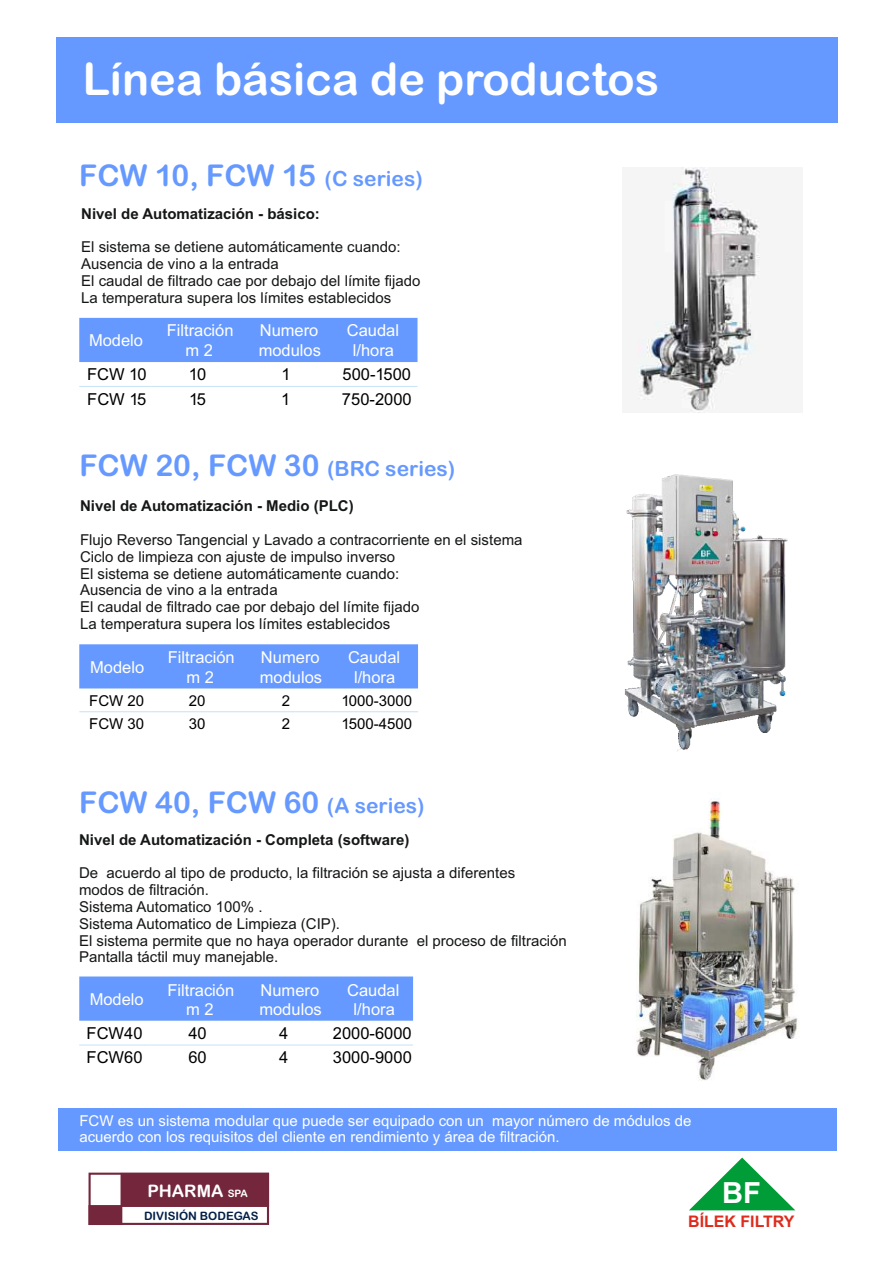
<style>
.page{position:relative;width:893px;height:1263px;background:#fff}
.page>*{position:absolute;margin:0;border:0;box-sizing:border-box;transform-origin:0 0}
.t1{font:60px "Arial Rounded MT Bold";letter-spacing:.005em;color:#fff}
.t2{font:45px "Arial Rounded MT Bold";color:#fff}
.t3{font:30px "Arial Rounded MT Bold";color:#69f}
.t4{font:700 29.1px "Arial";color:#fff}
.t5{font:17.25px "Arial Rounded MT Bold";color:#fff}
.t6{font:16.5px "Arial";color:#fff}
.t7{font:16.5px "Arial";color:#000}
.t8{font:700 15.9px "Arial";color:#dd2b1c}
.t9{font:15px/16.8px "Arial";color:#151616}
.t10{font:15px/16.8px "Arial";color:#fff}
.t11{font:700 15px "Arial";color:#151616}
.t12{font:15px "Arial";color:#000}
.t13{font:11.55px "Arial Rounded MT Bold";color:#021f48}
.s1{font-size:21px}
.s2{font-size:10.2px}
</style>
<div class="page">
<img style="left:637px;top:167px;width:123px;height:245px">
<div style="left:79px;top:976px;width:334px;height:45px;background:#69f"></div>
<hr style="left:79px;top:1045px;width:71px;height:1px;background:#c7e3f7">
<hr style="left:150px;top:1045px;width:263px;height:1px;background:#c7e3f7">
<div style="left:79px;top:644px;width:339px;height:44px;background:#69f"></div>
<hr style="left:79px;top:711px;width:71px;height:1px;background:#c7e3f7">
<hr style="left:150px;top:711px;width:178px;height:1px;background:#c7e3f7">
<hr style="left:328px;top:711px;width:90px;height:1px;background:#c7e3f7">
<div style="left:79px;top:318px;width:338px;height:44px;background:#69f"></div>
<hr style="left:79px;top:386px;width:71px;height:1px;background:#c7e3f7">
<hr style="left:150px;top:386px;width:267px;height:1px;background:#c7e3f7">
<div style="left:56px;top:38px;width:782px;height:85px;background:#69f"></div>
<div style="left:58px;top:1108px;width:778px;height:42px;background:#69f"></div>
<svg style="left:689px;top:1157px;width:106px;height:53px"></svg>
<img style="left:625px;top:474px;width:163px;height:277px">
<img style="left:636px;top:801px;width:162px;height:280px">
<div style="left:88px;top:1205px;width:34px;height:20px;background:#74273c;border:2px solid #74273c"></div>
<div style="left:121px;top:1173px;width:148px;height:34px;background:#74273c"></div>
<div style="left:89px;top:1172px;width:180px;height:53px;border:2px solid #74273c"></div>
<h1 class="t1" style="left:54px;top:38px;width:382px">Aplicaciónes</h1>
<h2 class="t2" style="left:83px;top:62px;width:578px">Línea básica de productos</h2>
<h3 class="t3" style="left:79px;top:164px;width:345px">FCW 10, FCW 15 <span class="s1">(C series)</span></h3>
<p class="t11" style="left:81px;top:208px;width:240px">Nivel de Automatización - básico:</p>
<p class="t9" style="left:81px;top:240px;width:341px">El sistema se detiene automáticamente cuando:<br>Ausencia de vino a la entrada<br>El caudal de filtrado cae por debajo del límite fijado La temperatura supera los límites establecidos</p>
<p class="t6" style="left:89px;top:334px;width:56px">Modelo</p>
<p class="t6" style="left:167px;top:324px;width:68px">Filtración</p>
<p class="t6" style="left:185px;top:344px;width:29px">m 2</p>
<p class="t6" style="left:260px;top:324px;width:60px">Numero</p>
<p class="t6" style="left:259px;top:344px;width:64px">modulos</p>
<p class="t6" style="left:347px;top:324px;width:54px">Caudal</p>
<p class="t6" style="left:353px;top:344px;width:43px">l/hora</p>
<p class="t7" style="left:87px;top:368px;width:61px">FCW 10</p>
<p class="t7" style="left:189px;top:368px;width:19px">10</p>
<p class="t7" style="left:281px;top:368px;width:11px">1</p>
<p class="t7" style="left:343px;top:368px;width:70px">500-1500</p>
<p class="t7" style="left:87px;top:393px;width:61px">FCW 15</p>
<p class="t7" style="left:189px;top:393px;width:19px">15</p>
<p class="t7" style="left:281px;top:393px;width:11px">1</p>
<p class="t7" style="left:342px;top:393px;width:71px">750-2000</p>
<h3 class="t3" style="left:80px;top:454px;width:377px">FCW 20, FCW 30 <span class="s1">(BRC series)</span></h3>
<p class="t11" style="left:80px;top:501px;width:275px">Nivel de Automatización - Medio (PLC)</p>
<p class="t9" style="left:80px;top:533px;width:444px">Flujo Reverso Tangencial y Lavado a contracorriente en el sistema Ciclo de limpieza con ajuste de impulso inverso<br>El sistema se detiene automáticamente cuando:<br>Ausencia de vino a la entrada<br>El caudal de filtrado cae por debajo del límite fijado<br>La temperatura supera los límites establecidos</p>
<p class="t6" style="left:90px;top:661px;width:56px">Modelo</p>
<p class="t6" style="left:168px;top:651px;width:68px">Filtración</p>
<p class="t6" style="left:187px;top:671px;width:29px">m 2</p>
<p class="t6" style="left:261px;top:651px;width:60px">Numero</p>
<p class="t6" style="left:260px;top:671px;width:64px">modulos</p>
<p class="t6" style="left:348px;top:651px;width:54px">Caudal</p>
<p class="t6" style="left:354px;top:671px;width:43px">l/hora</p>
<p class="t12" style="left:89px;top:695px;width:57px">FCW 20</p>
<p class="t12" style="left:189px;top:695px;width:18px">20</p>
<p class="t12" style="left:282px;top:695px;width:10px">2</p>
<p class="t12" style="left:341px;top:695px;width:72px">1000-3000</p>
<p class="t12" style="left:89px;top:718px;width:57px">FCW 30</p>
<p class="t12" style="left:189px;top:718px;width:18px">30</p>
<p class="t12" style="left:282px;top:718px;width:10px">2</p>
<p class="t12" style="left:342px;top:718px;width:72px">1500-4500</p>
<h3 class="t3" style="left:79px;top:791px;width:347px">FCW 40, FCW 60 <span class="s1">(A series)</span></h3>
<p class="t11" style="left:79px;top:834px;width:332px">Nivel de Automatización - Completa (software)</p>
<p class="t9" style="left:79px;top:866px;width:489px">De acuerdo al tipo de producto, la filtración se ajusta a diferentes<br>modos de filtración.<br>Sistema Automatico 100% .<br>Sistema Automatico de Limpieza (CIP).<br>El sistema permite que no haya operador durante el proceso de filtración Pantalla táctil muy manejable.</p>
<p class="t6" style="left:90px;top:993px;width:56px">Modelo</p>
<p class="t6" style="left:167px;top:983px;width:68px">Filtración</p>
<p class="t6" style="left:186px;top:1003px;width:29px">m 2</p>
<p class="t6" style="left:261px;top:983px;width:60px">Numero</p>
<p class="t6" style="left:259px;top:1003px;width:64px">modulos</p>
<p class="t6" style="left:347px;top:983px;width:54px">Caudal</p>
<p class="t6" style="left:354px;top:1003px;width:43px">l/hora</p>
<p class="t7" style="left:87px;top:1027px;width:57px">FCW40</p>
<p class="t7" style="left:188px;top:1027px;width:20px">40</p>
<p class="t7" style="left:279px;top:1027px;width:11px">4</p>
<p class="t7" style="left:333px;top:1027px;width:80px">2000-6000</p>
<p class="t7" style="left:87px;top:1051px;width:57px">FCW60</p>
<p class="t7" style="left:188px;top:1051px;width:20px">60</p>
<p class="t7" style="left:279px;top:1051px;width:11px">4</p>
<p class="t7" style="left:333px;top:1051px;width:80px">3000-9000</p>
<p class="t10" style="left:79px;top:1113px;width:613px">FCW es un sistema modular que puede ser equipado con un mayor número de módulos de acuerdo con los requisitos del cliente en rendimiento y área de filtración.</p>
<p class="t5" style="left:147px;top:1184px;width:102px">PHARMA <span class="s2">SPA</span></p>
<p class="t13" style="left:144px;top:1212px;width:116px">DIVISIÓN BODEGAS</p>
<h3 class="t4" style="left:722px;top:1181px;width:40px">BF</h3>
<p class="t8" style="left:688px;top:1216px;width:108px">BÍLEK FILTRY</p>
</div>
